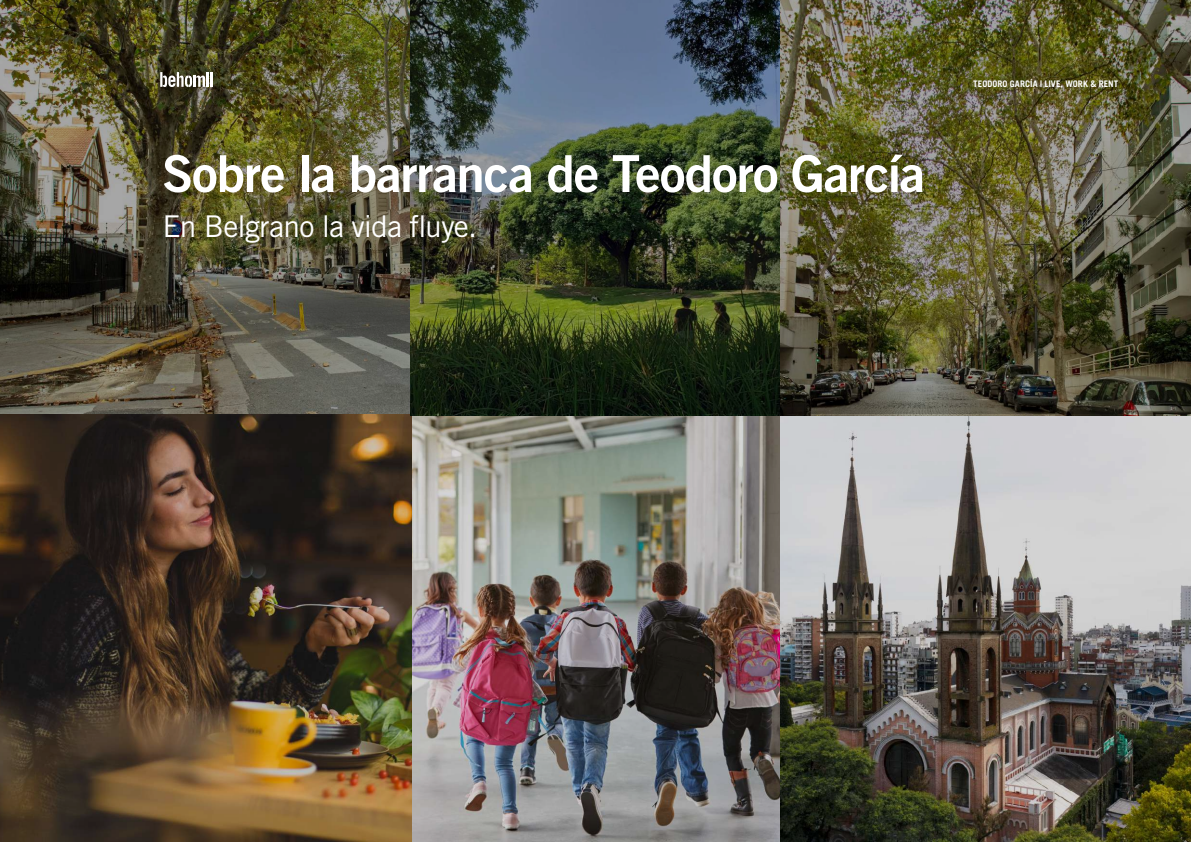
<style>
.page{position:relative;width:1191px;height:842px;background:#fff}
.page>*{position:absolute;margin:0;border:0;box-sizing:border-box;transform-origin:0 0}
.t1{font:51px "Trade Gothic LT Std Bd 2";letter-spacing:-.02em;color:#fff}
.t2{font:30px "Trade Gothic LT Std";letter-spacing:-.025em;color:#fff}
.t3{font:700 9px "Trade Gothic LT Std";letter-spacing:.005em;color:#fff}
</style>
<div class="page">
<img style="left:0;top:414px;width:1191px;height:428px">
<img style="left:0;top:0;width:1191px;height:414px">
<svg style="left:160px;top:72px;width:52px;height:15px"></svg>
<p class="t1" style="left:162px;top:142px;width:764px">Sobre la barranca de Teodoro García</p>
<p class="t2" style="left:163px;top:208px;width:316px">En Belgrano la vida fluye.</p>
<p class="t3" style="left:973px;top:78px;width:147px">TEODORO GARCÍA | LIVE, WORK &amp; RENT</p>
</div>
